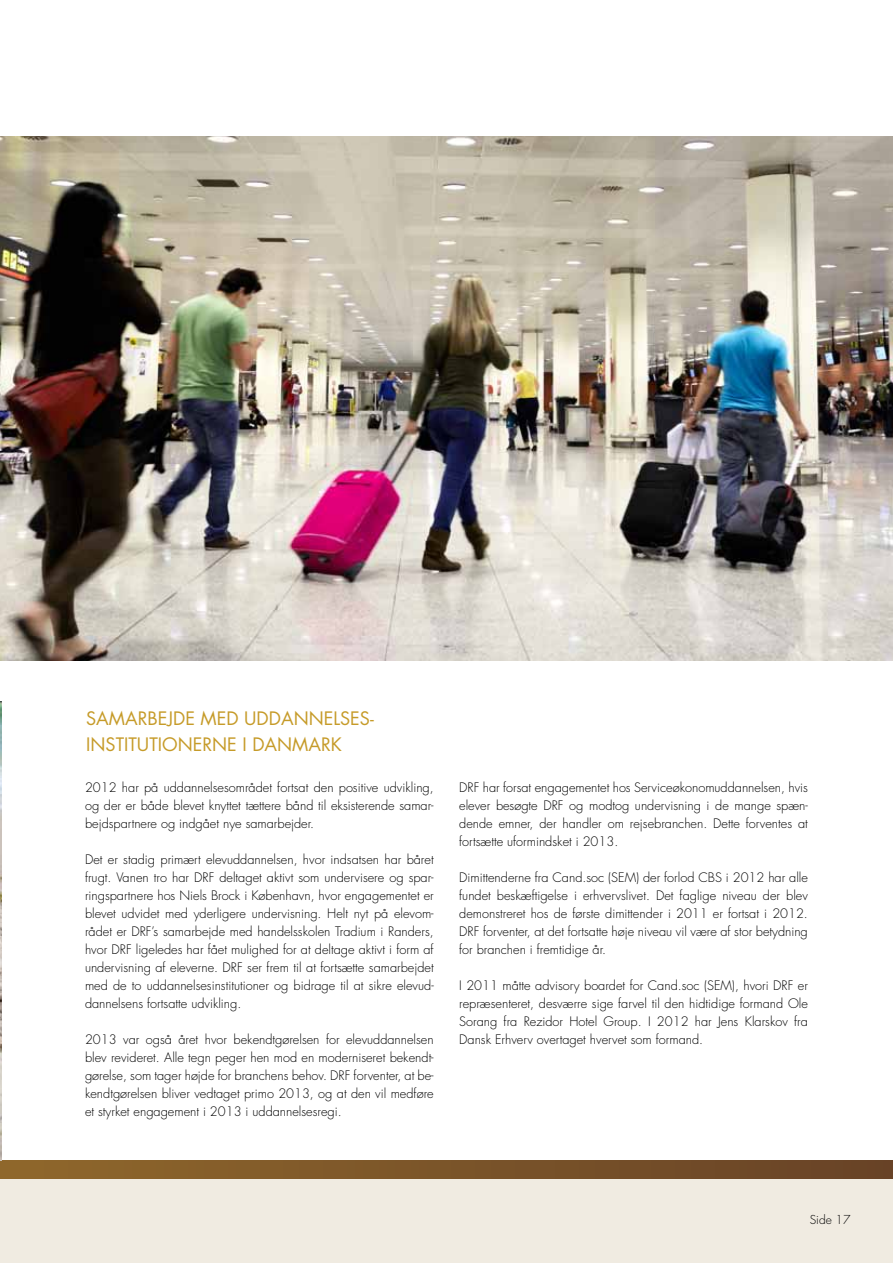
<style>
.page{position:relative;width:893px;height:1263px;background:#fff}
.page>*{position:absolute;margin:0;border:0;box-sizing:border-box;transform-origin:0 0}
.t1{font:18px/25.5px "Futura Std";color:#c69b29}
.t2{font:300 12.75px/18px "Futura Std";color:#000;text-align:justify}
.t3{font:300 12px "Futura Std";color:#000}
</style>
<div class="page">
<div style="left:0;top:1178px;width:893px;height:85px;background:#f0ebe1"></div>
<div style="left:0;top:1161px;width:893px;height:17px;background:linear-gradient(to right,#8f672b,#674226)"></div>
<img style="left:0;top:136px;width:893px;height:525px">
<img style="left:0;top:702px;width:2px;height:459px">
<h1 class="t1" style="left:86px;top:706px;width:289px">SAMARBEJDE MED UDDANNELSES-<br>INSTITUTIONERNE I DANMARK</h1>
<p class="t2" style="left:85px;top:779px;width:350px">2012 har på uddannelsesområdet fortsat den positive udvikling, og der er både blevet knyttet tættere bånd til eksisterende samar&shy;bejdspartnere og indgået nye samarbejder.</p>
<p class="t2" style="left:85px;top:851px;width:350px">Det er stadig primært elevuddannelsen, hvor indsatsen har båret frugt. Vanen tro har DRF deltaget aktivt som undervisere og spar&shy;ringspartnere hos Niels Brock i København, hvor engagementet er blevet udvidet med yderligere undervisning. Helt nyt på elevom&shy;rådet er DRF’s samarbejde med handelsskolen Tradium i Randers, hvor DRF ligeledes har fået mulighed for at deltage aktivt i form af undervisning af eleverne. DRF ser frem til at fortsætte samarbejdet med de to uddannelsesinstitutioner og bidrage til at sikre elevud&shy;dannelsens fortsatte udvikling.</p>
<p class="t2" style="left:85px;top:1031px;width:350px">2013 var også året hvor bekendtgørelsen for elevuddannelsen blev revideret. Alle tegn peger hen mod en moderniseret bekendt&shy;gørelse, som tager højde for branchens behov. DRF forventer, at be&shy;kendtgørelsen bliver vedtaget primo 2013, og at den vil medføre et styrket engagement i 2013 i uddannelsesregi.</p>
<p class="t2" style="left:459px;top:779px;width:350px">DRF har forsat engagementet hos Serviceøkonomuddannelsen, hvis elever besøgte DRF og modtog undervisning i de mange spæn&shy;dende emner, der handler om rejsebranchen. Dette forventes at fortsætte uformindsket i 2013.</p>
<p class="t2" style="left:459px;top:869px;width:350px">Dimittenderne fra Cand.soc (SEM) der forlod CBS i 2012 har alle fundet beskæftigelse i erhvervslivet. Det faglige niveau der blev demonstreret hos de første dimittender i 2011 er fortsat i 2012.<br>DRF forventer, at det fortsatte høje niveau vil være af stor betydning for branchen i fremtidige år.</p>
<p class="t2" style="left:459px;top:977px;width:350px">I 2011 måtte advisory boardet for Cand.soc (SEM), hvori DRF er repræsenteret, desværre sige farvel til den hidtidige formand Ole Sorang fra Rezidor Hotel Group. I 2012 har Jens Klarskov fra Dansk Erhverv overtaget hvervet som formand.</p>
<p class="t3" style="left:810px;top:1212px;width:42px">Side 17</p>
</div>
